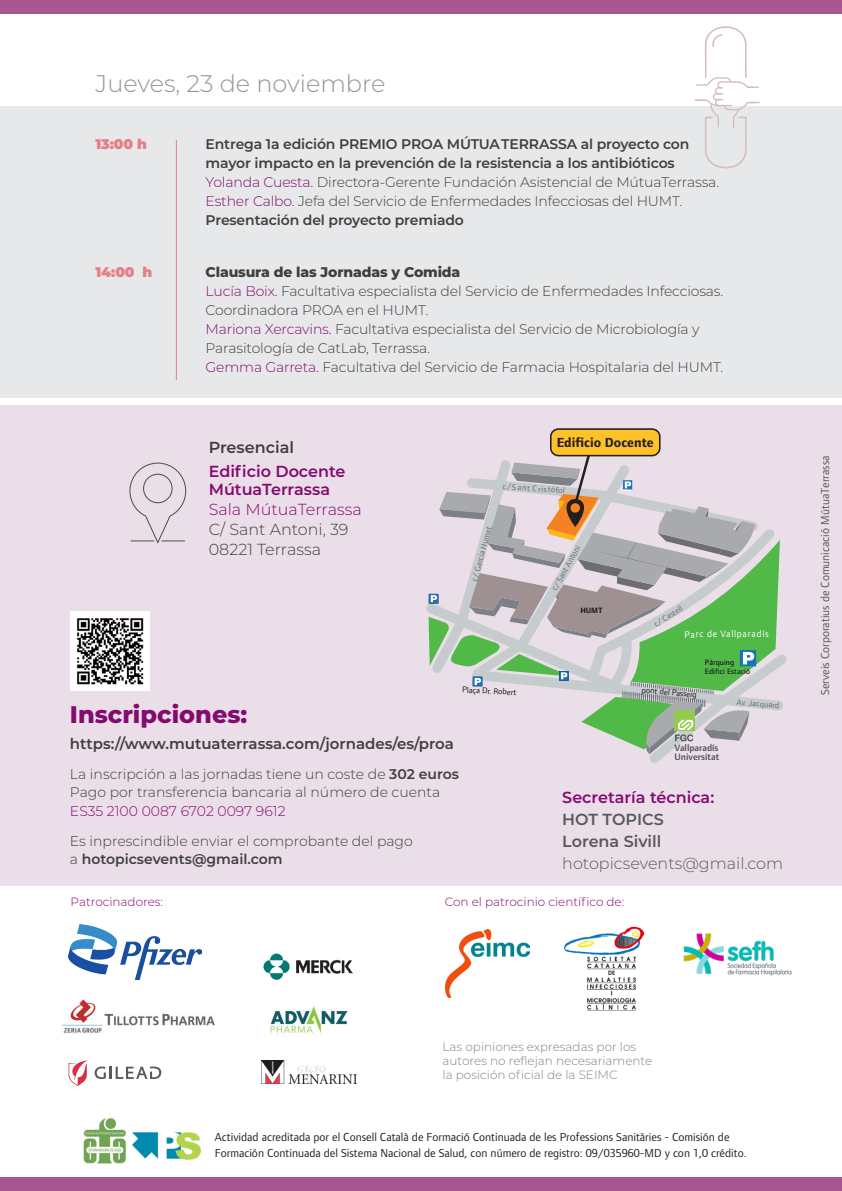
<style>
.page{position:relative;width:842px;height:1191px;background:#fff}
.page>*{position:absolute;margin:0;border:0;box-sizing:border-box;transform-origin:0 0}
.t1{font:300 24px "Montserrat";color:#939598}
.t2{font:800 24px "Montserrat";color:#850a70}
.t3{font:600 16px/18px "Montserrat";color:#850a70}
.t4{font:300 16px/20px "Montserrat";color:#3f3f40}
.t5{font:300 16px "Montserrat";color:#58595b}
.t6{font:600 16px/22px "Montserrat";color:#58595b}
.t7{font:300 16px "Montserrat";color:#850a70}
.t8{font:600 16px "Montserrat";color:#3f3f40}
.t9{font:600 15px "Montserrat";color:#3f3f40}
.t10{font:300 14px/19px "Montserrat";letter-spacing:-.01em;color:#3f3f40}
.t11{font:600 14px/19px "Montserrat";letter-spacing:-.01em;color:#3f3f40}
.t12{font:300 14px "Montserrat";color:#850a70}
.t13{font:900 14px "Montserrat";letter-spacing:-.01em;color:#e67d89}
.t14{font:700 13.6px "Foundry Form Sans";color:#231f20}
.t15{font:12px/16px "Foundry Form Sans";color:#231f20}
.t16{font:300 12px/14px "Montserrat";color:#808285}
.t17{font:12px "Foundry Form Sans";color:#58595b}
.t18{font:300 12px "Montserrat";color:#850a70}
.t19{font:9.8px "Foundry Form Sans";color:#fff}
.t20{font:600 9.6px/8.8px "Foundry Form Sans";color:#4e5358}
.t21{font:8.6px "Foundry Form Sans";color:#696c71}
.t22{font:8.6px "Foundry Form Sans";color:#1b171b}
.t23{font:500 8px/9.6px "Foundry Form Sans";color:#1b171b}
.t24{font:700 8px "Foundry Form Sans";color:#1b171b}
.s1{font-weight:300;color:#850a70}
.s2{font-weight:300}
.s3{font-weight:800}
.s4{color:#850a70}
.s5{color:#231f20}
.s6{font-weight:600}
</style>
<div class="page">
<img style="left:83px;top:1118px;width:119px;height:46px">
<div style="left:0;top:106px;width:842px;height:291px;background:#e7e8e9"></div>
<div style="left:0;top:1177px;width:842px;height:14px;background:#a85692"></div>
<div style="left:0;top:0;width:842px;height:14px;background:#a85692"></div>
<svg style="left:695px;top:26px;width:65px;height:142px"></svg>
<hr style="left:176px;top:140px;width:1px;height:240px;background:#e67d89">
<div style="left:0;top:405px;width:842px;height:481px;background:#eadee8"></div>
<div style="left:551px;top:429px;width:109px;height:26px;background:#fec129;border-radius:8px"></div>
<div style="left:550px;top:428px;width:110px;height:28px;border:2px solid #231f20;border-radius:8px"></div>
<svg style="left:426px;top:441px;width:361px;height:322px"></svg>
<svg style="left:129px;top:462px;width:58px;height:81px"></svg>
<img style="left:261px;top:1060px;width:96px;height:23px">
<img style="left:683px;top:933px;width:109px;height:43px">
<svg style="left:95px;top:1066px;width:66px;height:13px"></svg>
<svg style="left:69px;top:1060px;width:19px;height:25px"></svg>
<img style="left:62px;top:999px;width:153px;height:34px">
<img style="left:69px;top:924px;width:133px;height:55px">
<img style="left:70px;top:611px;width:80px;height:79px">
<img style="left:564px;top:926px;width:79px;height:84px">
<img style="left:445px;top:929px;width:84px;height:68px">
<img style="left:270px;top:1006px;width:78px;height:27px">
<img style="left:263px;top:953px;width:89px;height:27px">
<h1 class="t1" style="left:96px;top:68px;width:291px">Jueves, 23 de noviembre</h1>
<p class="t13" style="left:96px;top:133px;width:53px">13:00 h</p>
<p class="t11" style="left:206px;top:133px;width:515px">Entrega 1a edición PREMIO PROA MÚTUATERRASSA al proyecto con mayor impacto en la prevención de la resistencia a los antibióticos <span class="s1">Yolanda Cuesta.</span> <span class="s2">Directora-Gerente Fundación Asistencial de MútuaTerrassa.<br></span><span class="s1">Esther Calbo.</span> <span class="s2">Jefa del Servicio de Enfermedades Infecciosas del HUMT.<br></span>Presentación del proyecto premiado</p>
<p class="t13" style="left:96px;top:261px;width:58px">14:00 h</p>
<p class="t10" style="left:206px;top:262px;width:519px"><span class="s3">Clausura de las Jornadas y Comida<br></span><span class="s4">Lucía Boix.</span> Facultativa especialista del Servicio de Enfermedades Infecciosas.<br>Coordinadora PROA en el HUMT.<br><span class="s4">Mariona Xercavins.</span> Facultativa especialista del Servicio de Microbiología y Parasitología de CatLab, Terrassa.<br><span class="s4">Gemma Garreta.</span> Facultativa del Servicio de Farmacia Hospitalaria del HUMT.</p>
<p class="t8" style="left:209px;top:436px;width:87px">Presencial</p>
<p class="t3" style="left:209px;top:461px;width:138px">Edificio Docente<br>MútuaTerrassa</p>
<p class="t7" style="left:209px;top:498px;width:155px">Sala MútuaTerrassa</p>
<p class="t4" style="left:209px;top:519px;width:141px">C/ Sant Antoni, 39<br>08221 Terrassa</p>
<p class="t14" style="left:557px;top:434px;width:98px">Edificio Docente</p>
<p class="t21" style="left:503px;top:481px;width:64px;rotate:4deg">c/Sant Cristòfol</p>
<p class="t21" style="left:470px;top:579px;width:58px;rotate:-75deg">c/ Garcia Humet</p>
<p class="t21" style="left:550px;top:587px;width:52px;rotate:-61deg">c/ Sant Antoni</p>
<p class="t24" style="left:580px;top:605px;width:24px">HUMT</p>
<p class="t21" style="left:652px;top:620px;width:34px;rotate:-32deg">c/ Castell</p>
<p class="t19" style="left:684px;top:629px;width:86px;rotate:-1deg">Parc de Vallparadís</p>
<p class="t23" style="left:705px;top:657px;width:47px">Pàrquing<br>Edi<span class="s5">fici Estació</span></p>
<p class="t22" style="left:462px;top:684px;width:56px;rotate:3deg">Plaça Dr. Robert</p>
<p class="t22" style="left:642px;top:685px;width:56px;rotate:5deg">pont del Passeig</p>
<p class="t21" style="left:737px;top:697px;width:44px;rotate:5deg">Av. Jacquard</p>
<h1 class="t2" style="left:70px;top:697px;width:179px">Inscripciones:</h1>
<p class="t9" style="left:70px;top:733px;width:385px">https://www.mutuaterrassa.com/jornades/es/proa</p>
<p class="t10" style="left:70px;top:765px;width:391px;line-height:18px">La inscripción a las jornadas tiene un coste de <span class="s6">302 euros<br></span>Pago por transferencia bancaria al número de cuenta</p>
<p class="t12" style="left:70px;top:801px;width:217px">ES35 2100 0087 6702 0097 9612</p>
<p class="t10" style="left:70px;top:831px;width:344px;line-height:18px">Es inprescindible enviar el comprobante del pago a <span class="s6">hotopicsevents@gmail.com</span></p>
<p class="t20" style="left:675px;top:743px;width:46px">Vallparadís<br>Universitat</p>
<p class="t3" style="left:562px;top:787px;width:153px">Secretaría técnica:</p>
<p class="t6" style="left:562px;top:807px;width:103px">HOT TOPICS<br>Lorena Sivill</p>
<p class="t5" style="left:562px;top:852px;width:222px">hotopicsevents@gmail.com</p>
<p class="t18" style="left:71px;top:893px;width:94px">Patrocinadores:</p>
<p class="t18" style="left:445px;top:893px;width:181px">Con el patrocinio científico de:</p>
<p class="t17" style="left:818px;top:695px;width:241px;rotate:-90deg">Serveis Corporatius de Comunicació MútuaTerrassa</p>
<p class="t16" style="left:443px;top:1039px;width:211px">Las opiniones expresadas por los autores no reflejan necesariamente la posición oficial de la SEIMC</p>
<p class="t15" style="left:215px;top:1128px;width:533px">Actividad acreditada por el Consell Català de Formació Continuada de les Professions Sanitàries - Comisión de<br>Formación Continuada del Sistema Nacional de Salud, con número de registro: 09/035960-MD y con 1,0 crédito.</p>
</div>
